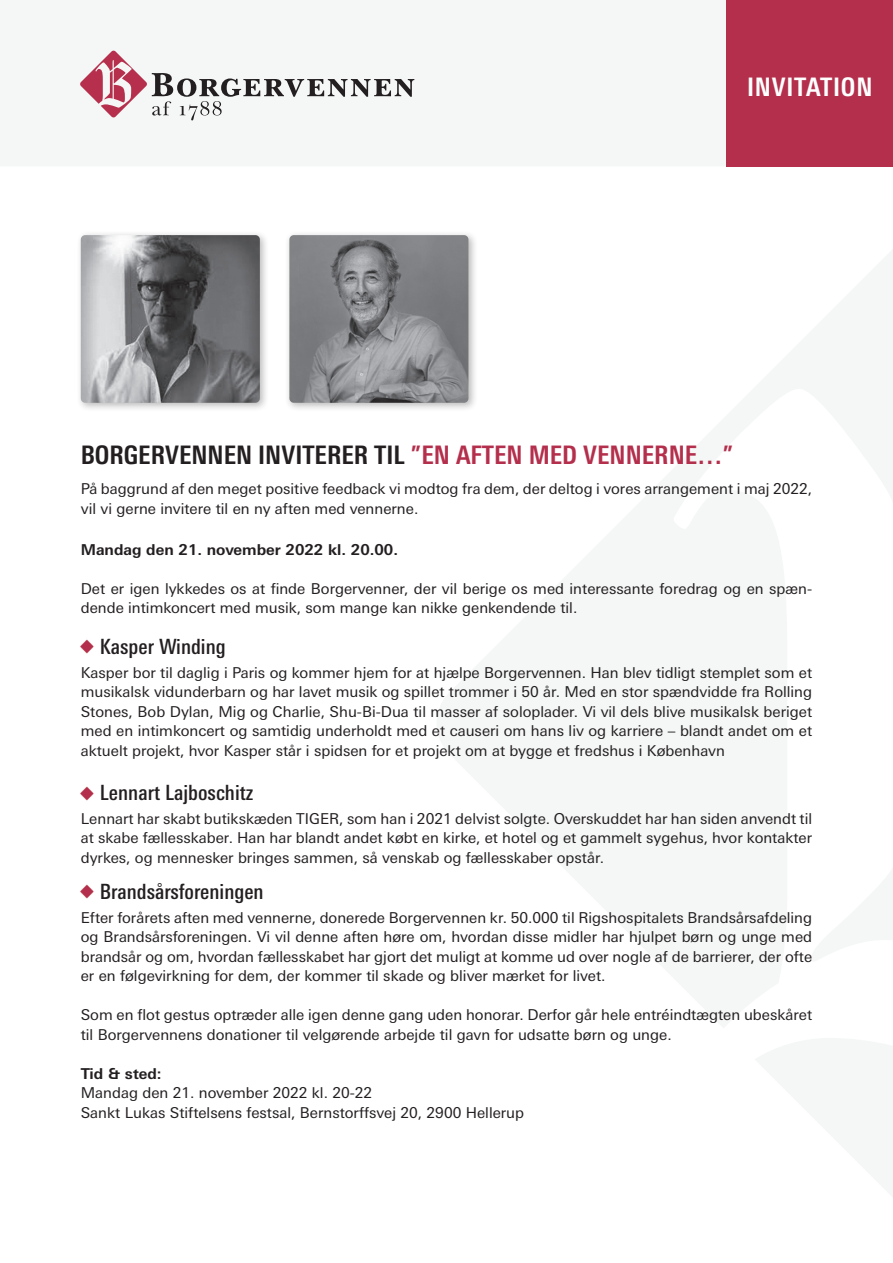
<style>
.page{position:relative;width:893px;height:1263px;background:#fff}
.page>*{position:absolute;margin:0;border:0;box-sizing:border-box;transform-origin:0 0}
.t1{font:700 condensed 25.5px "Linotype Univers";color:#231f20}
.t2{font:700 condensed 25.5px "Linotype Univers";letter-spacing:.03em;color:#fff}
.Afsnit{font:500 condensed 21px "Linotype Univers";color:#231f20}
.Afsnit-2{font:15px/19.5px "Linotype Univers Basic";color:#231f20}
.t3{font:700 15px "Linotype Univers Basic";color:#231f20}
.s1{color:#b42f4c}
</style>
<div class="page">
<svg style="left:80px;top:50px;width:334px;height:70px"></svg>
<div style="left:726px;top:0;width:167px;height:166px;background:#b42f4c"></div>
<img style="left:81px;top:640px;width:13px;height:14px">
<img style="left:81px;top:786px;width:13px;height:14px">
<img style="left:81px;top:885px;width:13px;height:14px">
<div style="left:76px;top:230px;width:193px;height:182px;background:#231f20;opacity:.3"></div>
<img style="left:81px;top:235px;width:179px;height:168px">
<div style="left:284px;top:230px;width:194px;height:182px;background:#231f20;opacity:.3"></div>
<img style="left:289px;top:235px;width:179px;height:168px">
<p class="t2" style="left:747px;top:72px;width:127px">INVITATION</p>
<p class="t1" style="left:81px;top:440px;width:654px">BORGERVENNEN INVITERER TIL <span class="s1">”EN AFTEN MED VENNERNE…”</span></p>
<p class="Afsnit-2" style="left:81px;top:479px;width:733px">På baggrund af den meget positive feedback vi modtog fra dem, der deltog i vores arrangement i maj 2022, vil vi gerne invitere til en ny aften med vennerne.</p>
<p class="t3" style="left:81px;top:540px;width:319px">Mandag den 21. november 2022 kl. 20.00.</p>
<p class="Afsnit-2" style="left:81px;top:578px;width:733px">Det er igen lykkedes os at finde Borgervenner, der vil berige os med interessante foredrag og en spæn&shy;dende intimkoncert med musik, som mange kan nikke genkendende til.</p>
<p class="Afsnit" style="left:100px;top:634px;width:127px">Kasper Winding</p>
<p class="Afsnit-2" style="left:81px;top:662px;width:733px;text-align:justify">Kasper bor til daglig i Paris og kommer hjem for at hjælpe Borgervennen. Han blev tidligt stemplet som et musikalsk vidunderbarn og har lavet musik og spillet trommer i 50 år. Med en stor spændvidde fra Rolling Stones, Bob Dylan, Mig og Charlie, Shu-Bi-Dua til masser af soloplader. Vi vil dels blive musikalsk beriget med en intimkoncert og samtidig underholdt med et causeri om hans liv og karriere – blandt andet om et aktuelt projekt, hvor Kasper står i spidsen for et projekt om at bygge et fredshus i København</p>
<p class="Afsnit" style="left:100px;top:780px;width:155px">Lennart Lajboschitz</p>
<p class="Afsnit-2" style="left:81px;top:809px;width:733px;text-align:justify">Lennart har skabt butikskæden TIGER, som han i 2021 delvist solgte. Overskuddet har han siden anvendt til at skabe fællesskaber. Han har blandt andet købt en kirke, et hotel og et gammelt sygehus, hvor kontakter dyrkes, og mennesker bringes sammen, så venskab og fællesskaber opstår.</p>
<p class="Afsnit" style="left:100px;top:879px;width:165px">Brandsårsforeningen</p>
<p class="Afsnit-2" style="left:81px;top:908px;width:733px;text-align:justify">Efter forårets aften med vennerne, donerede Borgervennen kr. 50.000 til Rigshospitalets Brandsårsafdeling og Brandsårsforeningen. Vi vil denne aften høre om, hvordan disse midler har hjulpet børn og unge med brandsår og om, hvordan fællesskabet har gjort det muligt at komme ud over nogle af de barrierer, der ofte er en følgevirkning for dem, der kommer til skade og bliver mærket for livet.</p>
<p class="Afsnit-2" style="left:81px;top:1005px;width:733px">Som en flot gestus optræder alle igen denne gang uden honorar. Derfor går hele entréindtægten ubeskåret til Borgervennens donationer til velgørende arbejde til gavn for udsatte børn og unge.</p>
<p class="t3" style="left:81px;top:1064px;width:82px">Tid &amp; sted:</p>
<p class="Afsnit-2" style="left:81px;top:1083px;width:293px">Mandag den 21. november 2022 kl. 20-22</p>
<p class="Afsnit-2" style="left:81px;top:1103px;width:445px">Sankt Lukas Stiftelsens festsal, Bernstorffsvej 20, 2900 Hellerup</p>
</div>
